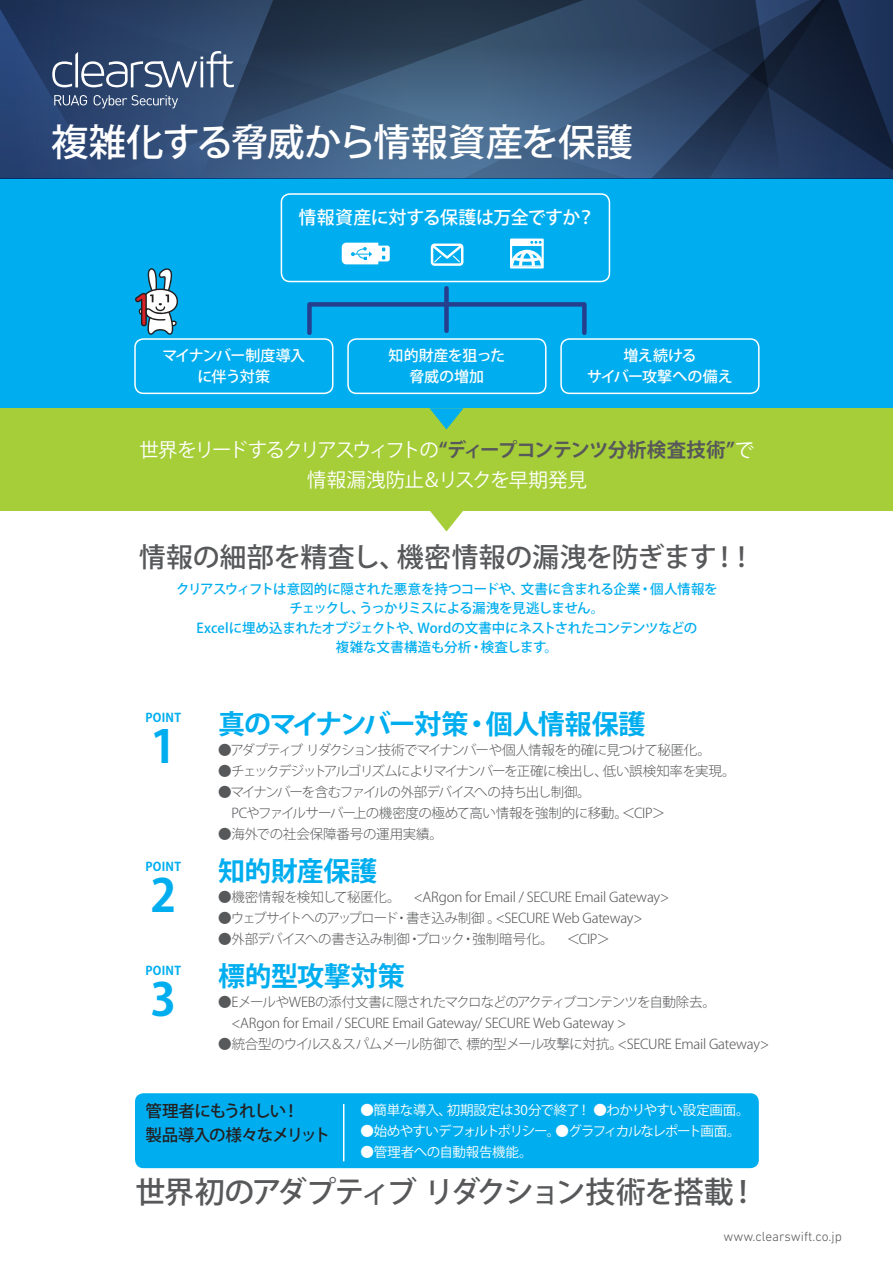
<style>
.page{position:relative;width:893px;height:1263px;background:#fff}
.page>*{position:absolute;margin:0;border:0;box-sizing:border-box;transform-origin:0 0}
.t1{font:700 45px "Koz Go Pro";color:#00aeef}
.t2{font:500 37.5px "Koz Go Pro";letter-spacing:-.015em;color:#fff}
.t3{font:500 30px "Koz Go Pro";letter-spacing:-.045em;color:#57585a}
.t4{font:500 27px "Koz Go Pro";letter-spacing:-.005em;color:#57585a}
.t5{font:700 27px "Koz Go Pro";letter-spacing:-.055em;color:#00aeef}
.t6{font:700 27px "Koz Go Pro";letter-spacing:-.025em;color:#00aeef}
.t7{font:19.5px "Koz Go Pro";letter-spacing:-.105em;color:#fff}
.t8{font:19.5px "Koz Go Pro";letter-spacing:-.005em;color:#fff}
.t9{font:500 18px "Koz Go Pro";letter-spacing:-.025em;color:#fff}
.t10{font:500 16.5px "Koz Go Pro";letter-spacing:-.055em;color:#231f20}
.t11{font:500 15px "Koz Go Pro";letter-spacing:-.025em;color:#fff}
.t12{font:500 15px "Koz Go Pro";letter-spacing:-.045em;color:#fff}
.t13{font:300 13.5px "Koz Go Pro";letter-spacing:-.03em;color:#57585a}
.t14{font:500 13.5px "Koz Go Pro";letter-spacing:-.03em;color:#00aeef}
.t15{font:300 13.5px "Koz Go Pro";letter-spacing:-.08em;color:#57585a}
.t16{font:13.5px "Koz Go Pro";letter-spacing:-.04em;color:#fff}
.t17{font:300 13.5px "Koz Go Pro";letter-spacing:-.065em;color:#57585a}
.t18{font:300 13.5px "Koz Go Pro";letter-spacing:-.06em;color:#57585a}
.t19{font:13.5px "Koz Go Pro";letter-spacing:-.09em;color:#fff}
.t20{font:500 13.5px "Koz Go Pro";letter-spacing:-.06em;color:#00aeef}
.t21{font:300 13.5px "DIN Next LT Pro";color:#57585a}
.t22{font:500 13.5px "Koz Go Pro";color:#00aeef}
.t23{font:700 12px "Koz Go Pro";letter-spacing:.02em;color:#00aeef}
.s1{font-weight:700;color:#57585a}
</style>
<div class="page">
<div style="left:0;top:408px;width:893px;height:102px;background:#a6ce39"></div>
<svg style="left:0;top:0;width:893px;height:179px;background:#2e4768"></svg>
<div style="left:0;top:179px;width:893px;height:229px;background:#00aeef"></div>
<div style="left:281px;top:193px;width:329px;height:89px;border:2px solid #fff;border-radius:9px"></div>
<div style="left:135px;top:1093px;width:624px;height:75px;background:#00aeef;border-radius:9px"></div>
<div style="left:347px;top:338px;width:199px;height:56px;border:2px solid #fff;border-radius:9px"></div>
<div style="left:134px;top:338px;width:199px;height:56px;border:2px solid #fff;border-radius:9px"></div>
<div style="left:560px;top:338px;width:200px;height:56px;border:2px solid #fff;border-radius:9px"></div>
<svg style="left:342px;top:243px;width:48px;height:21px"></svg>
<svg style="left:431px;top:244px;width:32px;height:22px"></svg>
<svg style="left:510px;top:239px;width:34px;height:29px"></svg>
<div style="left:444px;top:288px;width:5px;height:43px;background:#253f8e"></div>
<div style="left:307px;top:302px;width:280px;height:33px;border:4px solid #253f8e"></div>
<svg style="left:135px;top:268px;width:43px;height:67px"></svg>
<svg style="left:429px;top:408px;width:34px;height:21px"></svg>
<svg style="left:429px;top:510px;width:34px;height:21px"></svg>
<hr style="left:343px;top:1104px;width:1px;height:57px;background:#fff">
<svg style="left:52px;top:51px;width:182px;height:36px"></svg>
<svg style="left:54px;top:95px;width:33px;height:10px"></svg>
<svg style="left:94px;top:95px;width:84px;height:13px"></svg>
<p class="t2" style="left:51px;top:118px;width:584px">複雑化する脅威から情報資産を保護</p>
<p class="t9" style="left:299px;top:206px;width:298px">情報資産に対する保護は万全ですか？</p>
<p class="t12" style="left:162px;top:346px;width:144px">マイナンバー制度導入</p>
<p class="t11" style="left:198px;top:367px;width:74px">に伴う対策</p>
<p class="t11" style="left:389px;top:346px;width:118px">知的財産を狙った</p>
<p class="t11" style="left:410px;top:367px;width:76px">脅威の増加</p>
<p class="t11" style="left:623px;top:346px;width:75px">増え続ける</p>
<p class="t11" style="left:587px;top:367px;width:147px">サイバー攻撃への備え</p>
<p class="t7" style="left:140px;top:437px;width:616px">世界をリードするクリアスウィフトの<span class="s1">“ディープコンテンツ分析検査技術”</span>で</p>
<p class="t8" style="left:307px;top:467px;width:281px">情報漏洩防止＆リスクを早期発見</p>
<p class="t4" style="left:139px;top:540px;width:618px">情報の細部を精査し、機密情報の漏洩を防ぎます！！</p>
<p class="t14" style="left:176px;top:580px;width:543px">クリアスウィフトは意図的に隠された悪意を持つコードや、文書に含まれる企業・個人情報を</p>
<p class="t20" style="left:289px;top:600px;width:316px">チェックし、うっかりミスによる漏洩を見逃しません。</p>
<p class="t14" style="left:196px;top:619px;width:503px">Excelに埋め込まれたオブジェクトや、Wordの文書中にネストされたコンテンツなどの</p>
<p class="t22" style="left:336px;top:639px;width:224px">複雑な文書構造も分析・検査します。</p>
<p class="t23" style="left:145px;top:710px;width:37px">POINT</p>
<p class="t1" style="left:150px;top:717px;width:27px">1</p>
<p class="t23" style="left:145px;top:859px;width:37px">POINT</p>
<p class="t1" style="left:150px;top:866px;width:27px">2</p>
<p class="t23" style="left:145px;top:963px;width:37px">POINT</p>
<p class="t1" style="left:150px;top:970px;width:27px">3</p>
<p class="t5" style="left:218px;top:707px;width:429px">真のマイナンバー対策・個人情報保護</p>
<p class="t18" style="left:218px;top:742px;width:494px">●アダプティブ リダクション技術でマイナンバーや個人情報を的確に見つけて秘匿化。</p>
<p class="t15" style="left:218px;top:763px;width:519px">●チェックデジットアルゴリズムによりマイナンバーを正確に検出し、低い誤検知率を実現。</p>
<p class="t15" style="left:218px;top:784px;width:374px">●マイナンバーを含むファイルの外部デバイスへの持ち出し制御。</p>
<p class="t13" style="left:231px;top:805px;width:449px">PCやファイルサーバー上の機密度の極めて高い情報を強制的に移動。＜CIP＞　</p>
<p class="t13" style="left:218px;top:826px;width:226px">●海外での社会保障番号の運用実績。</p>
<p class="t6" style="left:218px;top:854px;width:161px">知的財産保護</p>
<p class="t13" style="left:218px;top:889px;width:453px">●機密情報を検知して秘匿化。　&lt;ARgon for Email / SECURE Email Gateway&gt;</p>
<p class="t13" style="left:218px;top:910px;width:426px">●ウェブサイトへのアップロード・書き込み制御 。&lt;SECURE Web Gateway&gt;</p>
<p class="t13" style="left:218px;top:931px;width:393px">●外部デバイスへの書き込み制御・ブロック・強制暗号化。　＜CIP＞</p>
<p class="t6" style="left:218px;top:959px;width:188px">標的型攻撃対策</p>
<p class="t17" style="left:218px;top:994px;width:499px">●EメールやWEBの添付文書に隠されたマクロなどのアクティブコンテンツを自動除去。</p>
<p class="t13" style="left:231px;top:1015px;width:396px">&lt;ARgon for Email / SECURE Email Gateway/ SECURE Web Gateway &gt;</p>
<p class="t13" style="left:218px;top:1036px;width:552px">●統合型のウイルス＆スパムメール防御で、標的型メール攻撃に対抗。&lt;SECURE Email Gateway&gt;</p>
<p class="t10" style="left:145px;top:1100px;width:155px">管理者にもうれしい！</p>
<p class="t10" style="left:145px;top:1124px;width:186px">製品導入の様々なメリット</p>
<p class="t16" style="left:361px;top:1101px;width:391px">●簡単な導入、初期設定は30分で終了！ ●わかりやすい設定画面。</p>
<p class="t19" style="left:361px;top:1122px;width:382px">●始めやすいデフォルトポリシー。●グラフィカルなレポート画面。</p>
<p class="t16" style="left:361px;top:1143px;width:173px">●管理者への自動報告機能。</p>
<p class="t3" style="left:136px;top:1173px;width:624px">世界初のアダプティブリダクション技術を搭載！</p>
<p class="t21" style="left:723px;top:1229px;width:120px">www.clearswift.co.jp</p>
</div>
